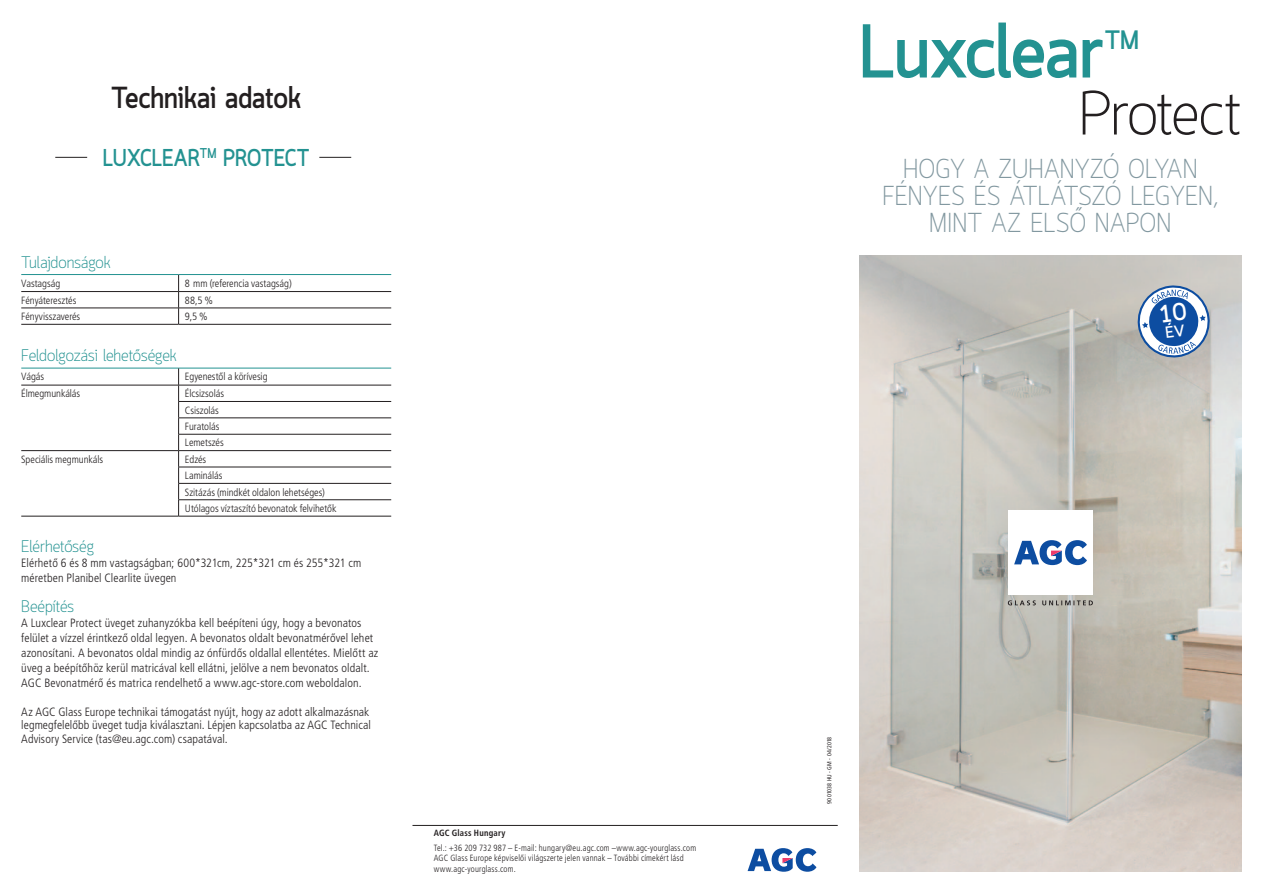
<style>
.page{position:relative;width:1263px;height:893px;background:#fff}
.page>*{position:absolute;margin:0;border:0;box-sizing:border-box;transform-origin:0 0}
.t1{font:700 75px "Quark";color:#239291}
.t2{font:300 61.5px "Quark";letter-spacing:-.02em;color:#231f20}
.t3{font:700 30px "Quark";letter-spacing:-.005em;color:#231f20;scale:.95 1}
.t4{font:300 27px/27px "Quark";letter-spacing:.01em;color:#8298a0;text-align:center;scale:.95 1}
.t5{font:700 26.25px "Quark";color:#239291}
.t6{font:700 24px "Quark";letter-spacing:-.005em;color:#239291;scale:.9 1}
.t7{font:300 16.5px "Quark";letter-spacing:-.005em;color:#239291}
.t8{font:300 condensed 12px/15px "Frutiger CE";letter-spacing:.01em;color:#231f20}
.t9{font:300 condensed 10.5px/16.4px "Frutiger CE";letter-spacing:-.005em;color:#231f20}
.t10{font:300 condensed 9px/10.8px "Frutiger CE";letter-spacing:.02em;color:#231f20;scale:.95 1}
.t11{font:700 condensed 9px "Frutiger CE";letter-spacing:.03em;color:#231f20;scale:.95 1}
.t12{font:condensed 6px "Frutiger CE";letter-spacing:.02em;color:#231f20}
</style>
<div class="page">
<img style="left:859px;top:255px;width:383px;height:617px">
<div style="left:1008px;top:510px;width:85px;height:85px;background:#fff"></div>
<svg style="left:1014px;top:540px;width:73px;height:25px"></svg>
<svg style="left:1008px;top:600px;width:85px;height:5px"></svg>
<svg style="left:747px;top:848px;width:69px;height:24px"></svg>
<hr style="left:412px;top:825px;width:426px;height:1px;background:#231f20">
<hr style="left:21px;top:308px;width:158px;height:1px;background:#231f20">
<hr style="left:179px;top:308px;width:212px;height:1px;background:#231f20">
<hr style="left:21px;top:324px;width:158px;height:1px;background:#231f20">
<hr style="left:179px;top:324px;width:212px;height:1px;background:#231f20">
<hr style="left:179px;top:291px;width:212px;height:1px;background:#231f20">
<hr style="left:21px;top:274px;width:158px;height:1px;background:#239291">
<hr style="left:179px;top:274px;width:212px;height:1px;background:#239291">
<svg style="left:178px;top:275px;width:1px;height:49px"></svg>
<hr style="left:21px;top:291px;width:158px;height:1px;background:#231f20">
<hr style="left:178px;top:401px;width:213px;height:1px;background:#231f20">
<hr style="left:178px;top:418px;width:213px;height:1px;background:#231f20">
<hr style="left:178px;top:434px;width:213px;height:1px;background:#231f20">
<hr style="left:21px;top:450px;width:158px;height:1px;background:#231f20">
<hr style="left:179px;top:450px;width:212px;height:1px;background:#231f20">
<hr style="left:178px;top:467px;width:213px;height:1px;background:#231f20">
<hr style="left:178px;top:483px;width:213px;height:1px;background:#231f20">
<hr style="left:178px;top:499px;width:213px;height:1px;background:#231f20">
<hr style="left:21px;top:516px;width:158px;height:1px;background:#231f20">
<hr style="left:179px;top:516px;width:212px;height:1px;background:#231f20">
<hr style="left:179px;top:385px;width:212px;height:1px;background:#231f20">
<hr style="left:21px;top:368px;width:158px;height:1px;background:#239291">
<hr style="left:179px;top:368px;width:212px;height:1px;background:#239291">
<svg style="left:178px;top:368px;width:1px;height:148px"></svg>
<hr style="left:21px;top:385px;width:158px;height:1px;background:#231f20">
<hr style="left:55px;top:157px;width:32px;height:1px;background:#231f20">
<hr style="left:319px;top:157px;width:32px;height:1px;background:#231f20">
<svg style="left:1135px;top:283px;width:77px;height:77px"></svg>
<h3 class="t3" style="left:111px;top:80px;width:202px">Technikai adatok</h3>
<h3 class="t6" style="left:103px;top:144px;width:224px">Luxclear<sup>TM</sup> Protect</h3>
<h3 class="t7" style="left:21px;top:252px;width:91px">Tulajdonságok</h3>
<p class="t9" style="left:21px;top:275px;width:41px">Vastagság</p>
<p class="t9" style="left:185px;top:275px;width:108px">8 mm (referencia vastagság)</p>
<p class="t9" style="left:21px;top:292px;width:57px">Fényáteresztés</p>
<p class="t9" style="left:185px;top:292px;width:30px">88,5 %</p>
<p class="t9" style="left:21px;top:308px;width:61px">Fényvisszaverés</p>
<p class="t9" style="left:185px;top:308px;width:24px">9,5 %</p>
<h3 class="t7" style="left:21px;top:346px;width:157px">Feldolgozási lehetőségek</h3>
<p class="t9" style="left:21px;top:369px;width:24px">Vágás</p>
<p class="t9" style="left:185px;top:369px;width:84px">Egyenestől a körívesig</p>
<p class="t9" style="left:21px;top:386px;width:61px">Élmegmunkálás</p>
<p class="t9" style="left:185px;top:386px;width:41px">Élcsizsolás<br>Csiszolás<br>Furatolás<br>Lemetszés</p>
<p class="t9" style="left:21px;top:451px;width:83px">Speciális megmunkáls</p>
<p class="t9" style="left:185px;top:451px;width:153px">Edzés<br>Laminálás<br>Szitázás (mindkét oldalon lehetséges)<br>Utólagos víztaszító bevonatok felvihetők</p>
<h3 class="t7" style="left:21px;top:537px;width:74px">Elérhetőség</h3>
<p class="t8" style="left:21px;top:556px;width:341px">Elérhető 6 és 8 mm vastagságban; 600*321cm, 225*321 cm és 255*321 cm méretben Planibel Clearlite üvegen</p>
<h3 class="t7" style="left:21px;top:597px;width:54px">Beépítés</h3>
<p class="t8" style="left:21px;top:616px;width:358px">A Luxclear Protect üveget zuhanyzókba kell beépíteni úgy, hogy a bevonatos felület a vízzel érintkező oldal legyen. A bevonatos oldalt bevonatmérővel lehet azonosítani. A bevonatos oldal mindig az ónfürdős oldallal ellentétes. Mielőtt az üveg a beépítőhöz kerül matricával kell ellátni, jelölve a nem bevonatos oldalt.<br>AGC Bevonatmérő és matrica rendelhető a www.agc-store.com weboldalon.</p>
<p class="t8" style="left:21px;top:705px;width:351px;line-height:13.5px">Az AGC Glass Europe technikai támogatást nyújt, hogy az adott alkalmazásnak legmegfelelőbb üveget tudja kiválasztani. Lépjen kapcsolatba az AGC Technical<br>Advisory Service (tas@eu.agc.com) csapatával.</p>
<p class="t11" style="left:434px;top:827px;width:77px">AGC Glass Hungary</p>
<p class="t10" style="left:434px;top:842px;width:278px">Tel.: +36 209 732 987 – E-mail: hungary@eu.agc.com –www.agc-yourglass.com<br>AGC Glass Europe képviselői világszerte jelen vannak – További címekért lásd www.agc-yourglass.com.</p>
<h1 class="t1" style="left:859px;top:8px;width:246px">Luxclear</h1>
<h3 class="t5" style="left:1105px;top:25px;width:36px">TM</h3>
<h2 class="t2" style="left:1079px;top:77px;width:164px">Protect</h2>
<h3 class="t4" style="left:882px;top:157px;width:355px">HOGY A ZUHANYZÓ OLYAN<br>FÉNYES ÉS ÁTLÁTSZÓ LEGYEN,<br>MINT AZ ELSŐ NAPON</h3>
<p class="t12" style="left:826px;top:804px;width:68px;rotate:-90deg">9001038 HU - GM - 04/2018</p>
</div>
